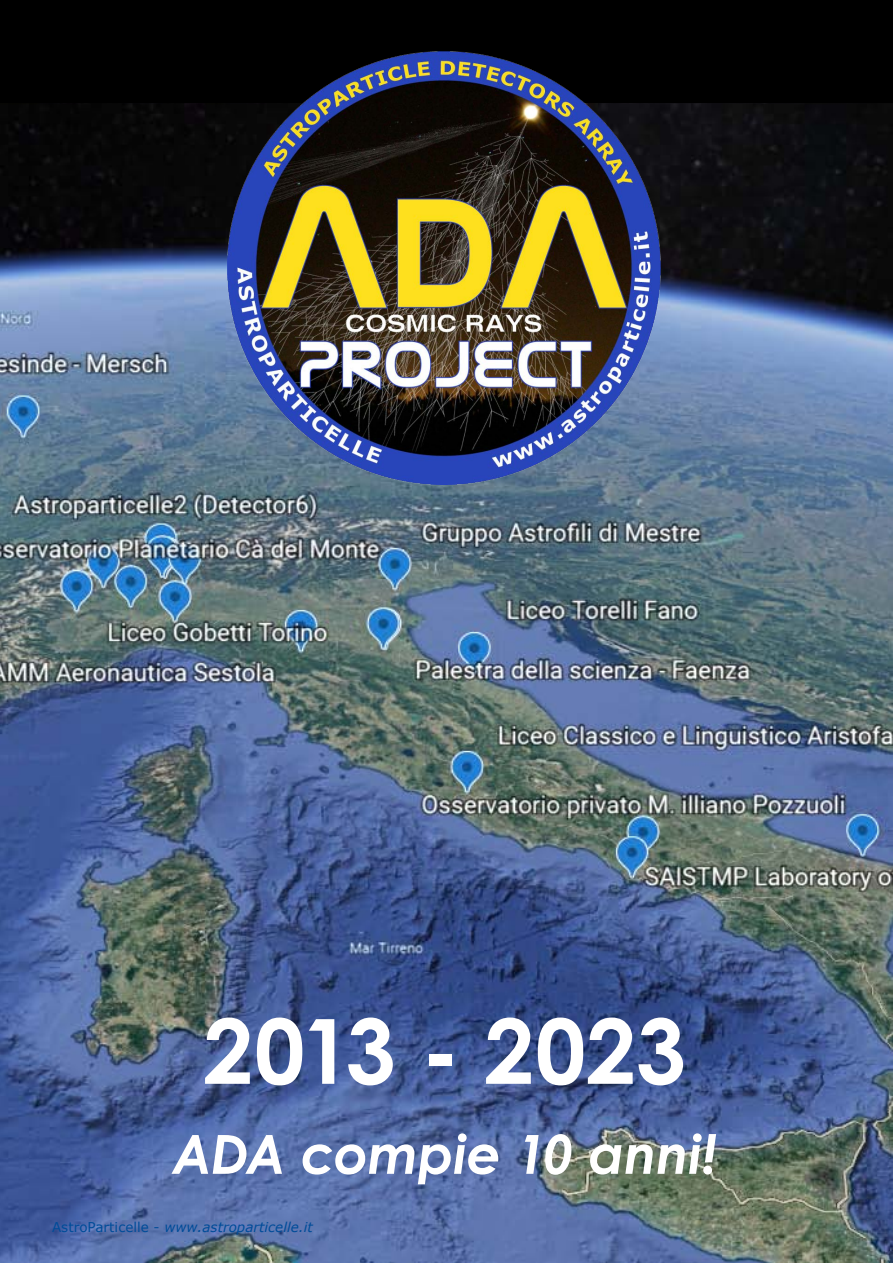
<style>
.page{position:relative;width:893px;height:1263px;background:#fff}
.page>*{position:absolute;margin:0;border:0;box-sizing:border-box;transform-origin:0 0}
.t1{font:700 90px "Century Gothic";color:#fff}
.t2{font:italic 700 54px "Century Gothic";letter-spacing:-.005em;color:#fff}
.t3{font:italic 13.5px "Verdana";color:#004c99}
.s1{font-style:normal}
</style>
<div class="page">
<img style="left:0;top:102px;width:893px;height:1161px">
<div style="left:0;top:0;width:893px;height:102px;background:#000"></div>
<img style="left:227px;top:51px;width:434px;height:434px">
<h1 class="t1" style="left:203px;top:983px;width:485px">2013 - 2023</h1>
<h2 class="t2" style="left:172px;top:1113px;width:547px">ADA compie 10 anni!</h2>
<p class="t3" style="left:52px;top:1217px;width:262px"><span class="s1">AstroParticelle -</span> www.astroparticelle.it</p>
</div>
